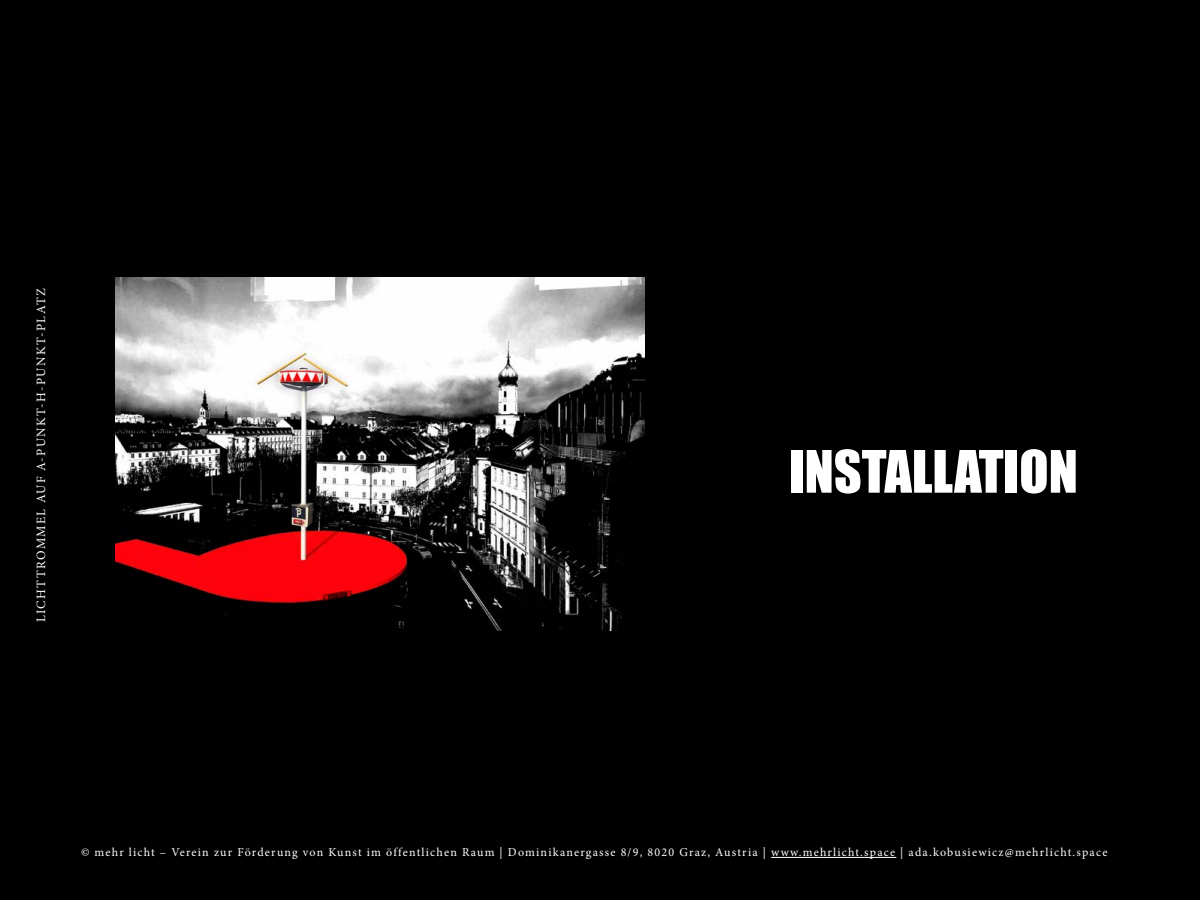
<style>
.page{position:relative;width:1200px;height:900px;background:#000}
.page>*{position:absolute;margin:0;border:0;box-sizing:border-box;transform-origin:0 0}
.t1{font:54px "Impact";color:#fff}
.t2{font:12.75px "Minion Pro";letter-spacing:.1em;color:#fff}
.t3{font:12px "Minion Pro";letter-spacing:.1em;color:#fff}
</style>
<div class="page">
<hr style="left:771px;top:857px;width:125px;height:1px;background:#fff">
<img style="left:116px;top:278px;width:529px;height:352px">
<p class="t2" style="left:33px;top:622px;width:335px;rotate:-90deg">LICHTTROMMEL AUF A-PUNKT-H-PUNKT-PLATZ</p>
<h1 class="t1" style="left:789px;top:430px;width:290px">INSTALLATION</h1>
<p class="t3" style="left:81px;top:844px;width:1028px">© mehr licht – Verein zur Förderung von Kunst im öffentlichen Raum | Dominikanergasse 8/9, 8020 Graz, Austria | www.mehrlicht.space | ada.kobusiewicz@mehrlicht.space</p>
</div>
